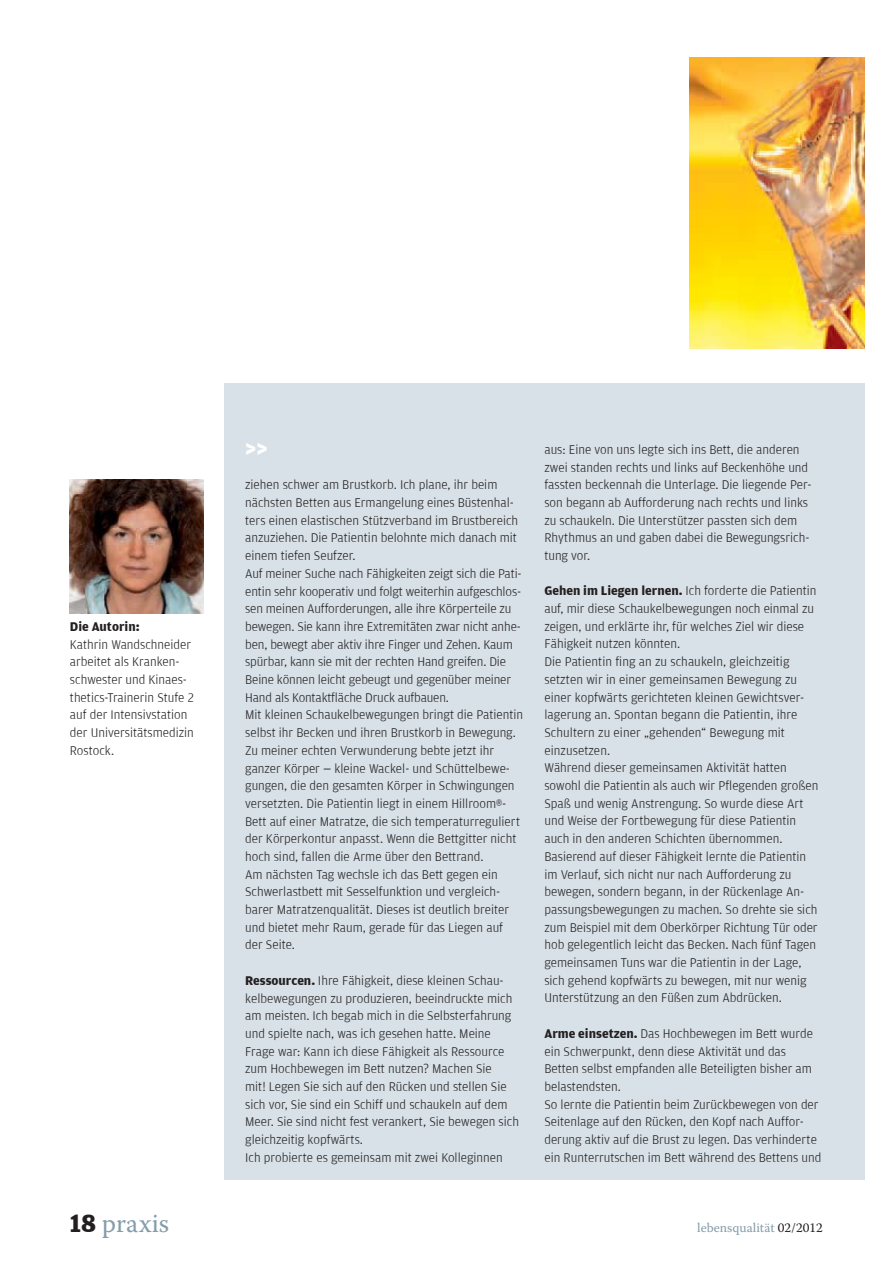
<style>
.page{position:relative;width:893px;height:1263px;background:#fff}
.page>*{position:absolute;margin:0;border:0;box-sizing:border-box;transform-origin:0 0}
.t1{font:26.55px "Warnock Pro";color:#849daa}
.t2{font:700 26.55px "Amplitude";color:#fff}
.t3{font:300 13.35px/17.7px "Amplitude";color:#231f20}
.t4{font:13.35px "Warnock Pro";color:#849daa}
.t5{font:700 13.35px "Amplitude";color:#231f20}
.s1{font-weight:700}
.s2{font-family:"Amplitude";font-weight:700;color:#231f20}
.s3{color:#231f20}
</style>
<div class="page">
<div style="left:224px;top:383px;width:640px;height:796px;background:#d7e1e7"></div>
<img style="left:70px;top:480px;width:134px;height:133px">
<img style="left:689px;top:58px;width:175px;height:290px">
<p class="t5" style="left:70px;top:619px;width:71px">Die Autorin:</p>
<p class="t3" style="left:70px;top:635px;width:125px">Kathrin Wandschneider arbeitet als Kranken&shy;schwester und Kinaes&shy;thetics-Trainerin Stufe 2 auf der Intensivstation der Universitätsmedizin<br>Rostock.</p>
<h1 class="t2" style="left:245px;top:433px;width:24px">&gt;&gt;</h1>
<p class="t3" style="left:245px;top:476px;width:279px">ziehen schwer am Brustkorb. Ich plane, ihr beim nächsten Betten aus Ermangelung eines Büstenhal&shy;ters einen elastischen Stützverband im Brustbereich anzuziehen. Die Patientin belohnte mich danach mit einem tiefen Seufzer.<br>Auf meiner Suche nach Fähigkeiten zeigt sich die Pati&shy;entin sehr kooperativ und folgt weiterhin aufgeschlos&shy;sen meinen Aufforderungen, alle ihre Körperteile zu bewegen. Sie kann ihre Extremitäten zwar nicht anhe&shy;ben, bewegt aber aktiv ihre Finger und Zehen. Kaum spürbar, kann sie mit der rechten Hand greifen. Die Beine können leicht gebeugt und gegenüber meiner Hand als Kontaktfläche Druck aufbauen.<br>Mit kleinen Schaukelbewegungen bringt die Patientin selbst ihr Becken und ihren Brustkorb in Bewegung.<br>Zu meiner echten Verwunderung bebte jetzt ihr ganzer Körper — kleine Wackel- und Schüttelbewe&shy;gungen, die den gesamten Körper in Schwingungen versetzten. Die Patientin liegt in einem Hillroom®- Bett auf einer Matratze, die sich temperaturreguliert der Körperkontur anpasst. Wenn die Bettgitter nicht hoch sind, fallen die Arme über den Bettrand.<br>Am nächsten Tag wechsle ich das Bett gegen ein Schwerlastbett mit Sesselfunktion und vergleich&shy;barer Matratzenqualität. Dieses ist deutlich breiter und bietet mehr Raum, gerade für das Liegen auf der Seite.</p>
<p class="t3" style="left:245px;top:972px;width:275px"><span class="s1">Ressourcen.</span> Ihre Fähigkeit, diese kleinen Schau&shy;kelbewegungen zu produzieren, beeindruckte mich am meisten. Ich begab mich in die Selbsterfahrung und spielte nach, was ich gesehen hatte. Meine Frage war: Kann ich diese Fähigkeit als Ressource zum Hochbewegen im Bett nutzen? Machen Sie<br>mit! Legen Sie sich auf den Rücken und stellen Sie sich vor, Sie sind ein Schiff und schaukeln auf dem Meer. Sie sind nicht fest verankert, Sie bewegen sich gleichzeitig kopfwärts.<br>Ich probierte es gemeinsam mit zwei Kolleginnen</p>
<p class="t3" style="left:544px;top:441px;width:269px">aus: Eine von uns legte sich ins Bett, die anderen zwei standen rechts und links auf Beckenhöhe und fassten beckennah die Unterlage. Die liegende Per&shy;son begann ab Aufforderung nach rechts und links zu schaukeln. Die Unterstützer passten sich dem Rhythmus an und gaben dabei die Bewegungsrich&shy;tung vor.</p>
<p class="t3" style="left:544px;top:582px;width:276px"><span class="s1">Gehen im Liegen lernen.</span> Ich forderte die Patientin auf, mir diese Schaukelbewegungen noch einmal zu zeigen, und erklärte ihr, für welches Ziel wir diese Fähigkeit nutzen könnten.<br>Die Patientin fing an zu schaukeln, gleichzeitig setzten wir in einer gemeinsamen Bewegung zu einer kopfwärts gerichteten kleinen Gewichtsver&shy;lagerung an. Spontan begann die Patientin, ihre Schultern zu einer „gehenden“ Bewegung mit einzusetzen.<br>Während dieser gemeinsamen Aktivität hatten sowohl die Patientin als auch wir Pflegenden großen Spaß und wenig Anstrengung. So wurde diese Art und Weise der Fortbewegung für diese Patientin auch in den anderen Schichten übernommen.<br>Basierend auf dieser Fähigkeit lernte die Patientin im Verlauf, sich nicht nur nach Aufforderung zu bewegen, sondern begann, in der Rückenlage An&shy;passungsbewegungen zu machen. So drehte sie sich zum Beispiel mit dem Oberkörper Richtung Tür oder hob gelegentlich leicht das Becken. Nach fünf Tagen gemeinsamen Tuns war die Patientin in der Lage, sich gehend kopfwärts zu bewegen, mit nur wenig Unterstützung an den Füßen zum Abdrücken.</p>
<p class="t3" style="left:544px;top:1025px;width:278px"><span class="s1">Arme einsetzen.</span> Das Hochbewegen im Bett wurde ein Schwerpunkt, denn diese Aktivität und das Betten selbst empfanden alle Beteiligten bisher am belastendsten.<br>So lernte die Patientin beim Zurückbewegen von der Seitenlage auf den Rücken, den Kopf nach Auffor&shy;derung aktiv auf die Brust zu legen. Das verhinderte ein Runterrutschen im Bett während des Bettens und</p>
<h1 class="t1" style="left:70px;top:1213px;width:101px"><span class="s2">18</span> praxis</h1>
<p class="t4" style="left:697px;top:1223px;width:127px">lebensqualität <span class="s3">02/2012</span></p>
</div>
